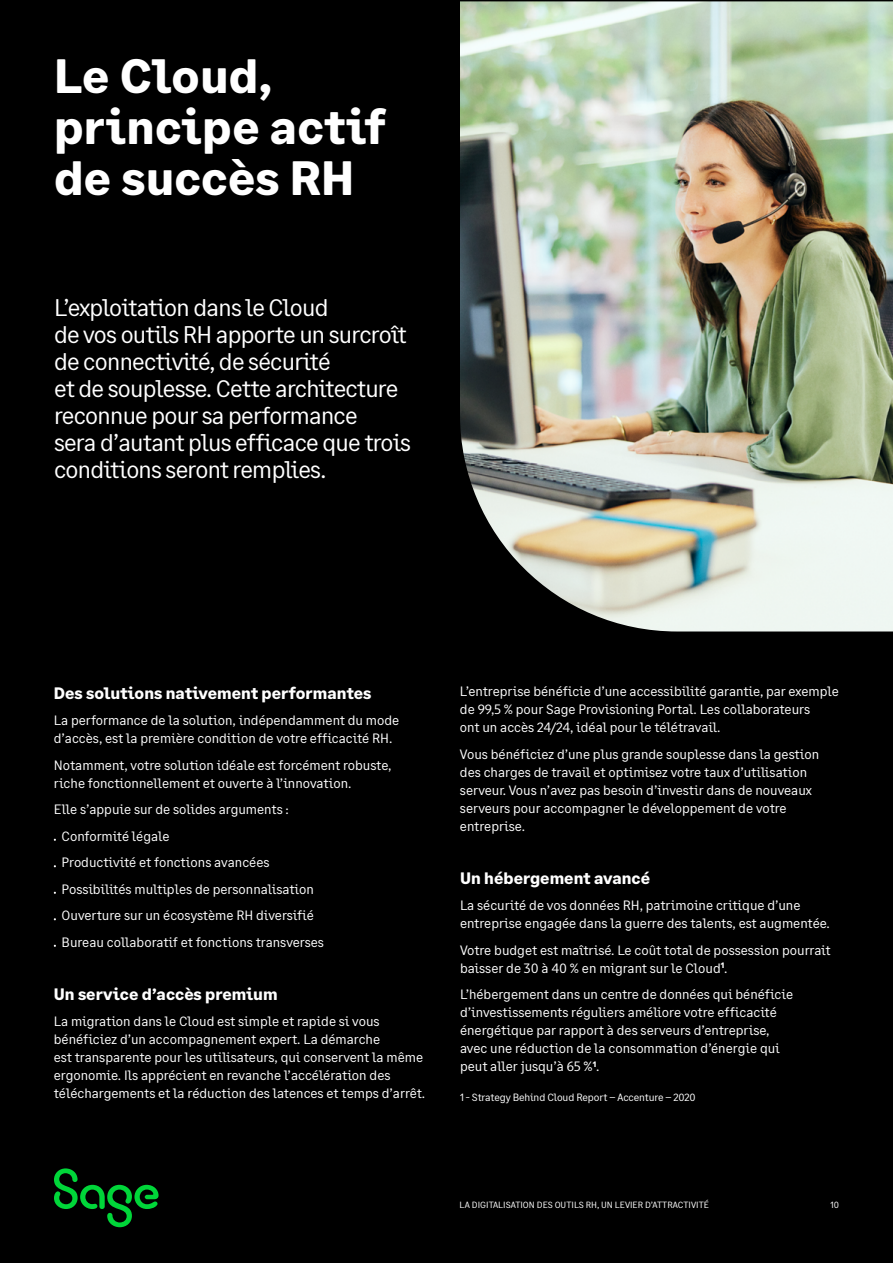
<style>
.page{position:relative;width:893px;height:1263px;background:#000}
.page>*{position:absolute;margin:0;border:0;box-sizing:border-box;transform-origin:0 0}
.t1{font:700 48px/51px "Sage Text";letter-spacing:.005em;color:#fff}
.t2{font:24px/27px "Sage Text";letter-spacing:-.03em;color:#fff}
.t3{font:700 16.5px "Sage Text";color:#fff}
.t4{font:13.5px/18px "Sage Text";color:#fff}
.t5{font:10.5px "Sage Text";letter-spacing:-.01em;color:#fff}
.t6{font:9px "Sage Text";color:#fff}
</style>
<div class="page">
<img style="left:460px;top:1px;width:433px;height:630px">
<svg style="left:54px;top:1168px;width:105px;height:59px"></svg>
<h1 class="t1" style="left:54px;top:51px;width:333px">Le Cloud, principe actif de succès RH</h1>
<h2 class="t2" style="left:54px;top:294px;width:359px">L’exploitation dans le Cloud<br>de vos outils RH apporte un surcroît de connectivité, de sécurité<br>et de souplesse. Cette architecture reconnue pour sa performance<br>sera d’autant plus efficace que trois conditions seront remplies.</h2>
<p class="t3" style="left:54px;top:683px;width:319px">Des solutions nativement performantes</p>
<p class="t4" style="left:54px;top:712px;width:347px">La performance de la solution, indépendamment du mode d’accès, est la première condition de votre efficacité RH.</p>
<p class="t4" style="left:54px;top:756px;width:339px">Notamment, votre solution idéale est forcément robuste, riche fonctionnellement et ouverte à l’innovation.</p>
<p class="t4" style="left:62px;top:796px;width:264px;line-height:26.5px;text-indent:-8px">Elle s’appuie sur de solides arguments :<br>Conformité légale<br>Productivité et fonctions avancées Possibilités multiples de personnalisation Ouverture sur un écosystème RH diversifié Bureau collaboratif et fonctions transverses</p>
<p class="t3" style="left:54px;top:984px;width:225px">Un service d’accès premium</p>
<p class="t4" style="left:54px;top:1013px;width:373px">La migration dans le Cloud est simple et rapide si vous bénéficiez d’un accompagnement expert. La démarche<br>est transparente pour les utilisateurs, qui conservent la même ergonomie. Ils apprécient en revanche l’accélération des téléchargements et la réduction des latences et temps d’arrêt.</p>
<p class="t4" style="left:460px;top:683px;width:380px">L’entreprise bénéficie d’une accessibilité garantie, par exemple de 99,5 % pour Sage Provisioning Portal. Les collaborateurs<br>ont un accès 24/24, idéal pour le télétravail.</p>
<p class="t4" style="left:460px;top:745px;width:361px">Vous bénéficiez d’une plus grande souplesse dans la gestion des charges de travail et optimisez votre taux d’utilisation serveur. Vous n’avez pas besoin d’investir dans de nouveaux serveurs pour accompagner le développement de votre entreprise.</p>
<p class="t3" style="left:460px;top:868px;width:192px">Un hébergement avancé</p>
<p class="t4" style="left:460px;top:897px;width:371px">La sécurité de vos données RH, patrimoine critique d’une entreprise engagée dans la guerre des talents, est augmentée.</p>
<p class="t4" style="left:460px;top:941px;width:372px">Votre budget est maîtrisé. Le coût total de possession pourrait baisser de 30 à 40 % en migrant sur le Cloud<sup>1</sup>.</p>
<p class="t4" style="left:460px;top:986px;width:335px">L’hébergement dans un centre de données qui bénéficie d’investissements réguliers améliore votre efficacité énergétique par rapport à des serveurs d’entreprise, avec une réduction de la consommation d’énergie qui peut aller jusqu’à 65 %<sup>1</sup>.</p>
<p class="t5" style="left:460px;top:1091px;width:237px">1 - Strategy Behind Cloud Report – Accenture – 2020</p>
<p class="t6" style="left:460px;top:1200px;width:251px">LA DIGITALISATION DES OUTILS RH, UN LEVIER D’ATTRACTIVITÉ</p>
<p class="t6" style="left:830px;top:1200px;width:10px">10</p>
</div>
